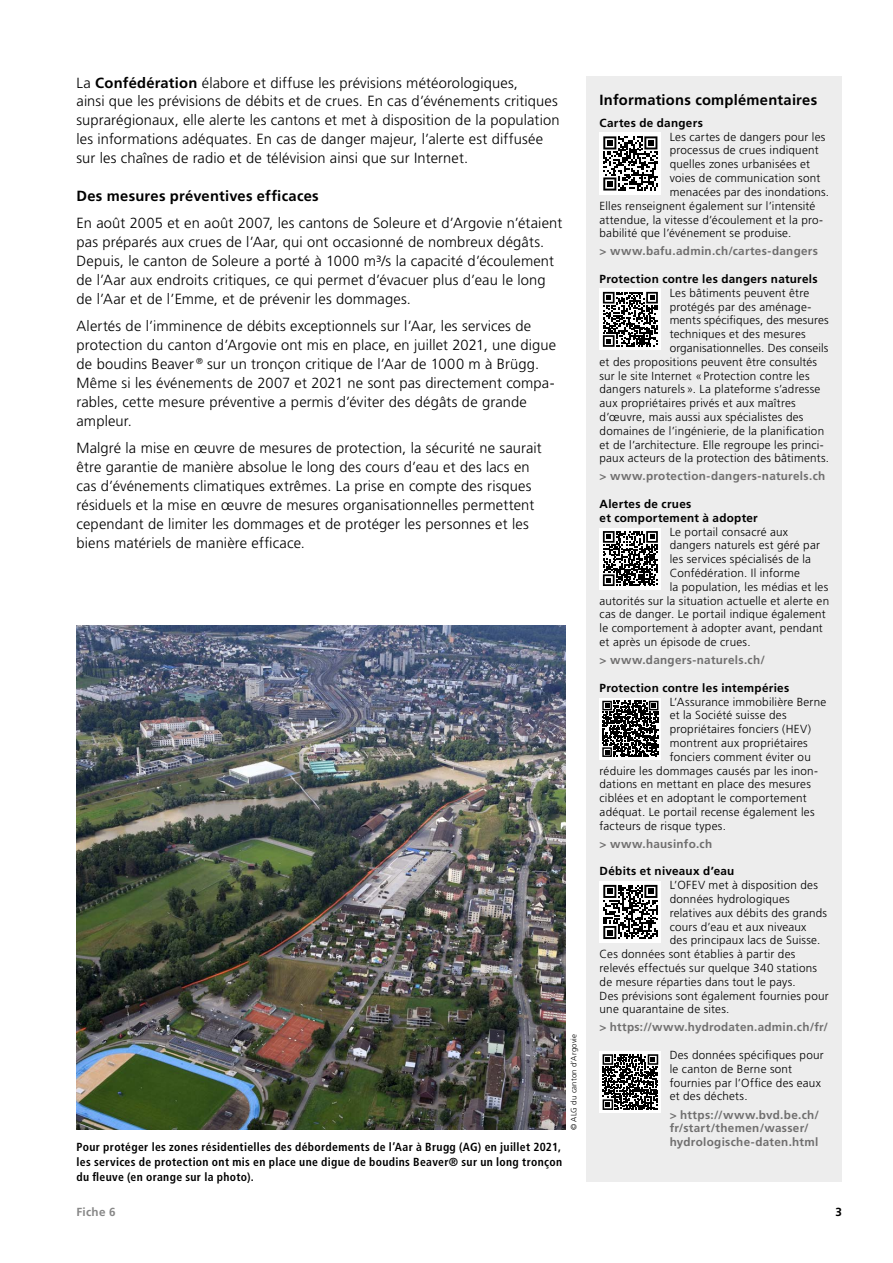
<style>
.page{position:relative;width:893px;height:1263px;background:#fff}
.page>*{position:absolute;margin:0;border:0;box-sizing:border-box;transform-origin:0 0}
.f_FB_text{font:300 14.7px/18.9px "Frutiger LT Std";letter-spacing:.01em;color:#000}
.f_FB_titel_text{font:700 14.7px "Frutiger LT Std";letter-spacing:.015em;color:#000}
.f_FB_text-2{font:300 11.7px/13.8px "Frutiger LT Std";letter-spacing:.02em;color:#000}
.f_FB_text-3{font:700 11.7px/13.8px "Frutiger LT Std";letter-spacing:.025em;color:#706f6f}
.f_FB_bildlegende{font:700 condensed 11.7px/15px "Frutiger LT Std";letter-spacing:.03em;color:#000;text-align:justify}
.f_FB_titel_text-2{font:700 11.7px/13.8px "Frutiger LT Std";letter-spacing:.025em;color:#000}
.f_FB_titel_text-3{font:700 11.7px "Frutiger LT Std";letter-spacing:.025em;color:#878787}
.f_FB_text-4{font:300 7.8px "Frutiger LT Std";letter-spacing:.025em;color:#000}
.s1{font-weight:700}
</style>
<div class="page">
<img style="left:77px;top:625px;width:489px;height:505px">
<div style="left:587px;top:77px;width:255px;height:1105px;background:#ededed"></div>
<div style="left:600px;top:133px;width:61px;height:61px;background:#fff"></div>
<svg style="left:603px;top:136px;width:54px;height:55px"></svg>
<div style="left:600px;top:289px;width:61px;height:61px;background:#fff"></div>
<svg style="left:603px;top:292px;width:55px;height:55px"></svg>
<div style="left:600px;top:528px;width:61px;height:61px;background:#fff"></div>
<svg style="left:603px;top:531px;width:55px;height:55px"></svg>
<svg style="left:600px;top:698px;width:61px;height:62px"></svg>
<svg style="left:602px;top:701px;width:56px;height:56px;background:#4b4b4b"></svg>
<div style="left:600px;top:881px;width:61px;height:62px;background:#fff"></div>
<svg style="left:603px;top:885px;width:54px;height:54px"></svg>
<div style="left:600px;top:1051px;width:61px;height:62px;background:#fff"></div>
<svg style="left:603px;top:1054px;width:55px;height:56px"></svg>
<p class="f_FB_text" style="left:77px;top:73px;width:485px">La <span class="s1">Confédération</span> élabore et diffuse les prévisions météorologiques,<br>ainsi que les prévisions de débits et de crues. En cas d’événements critiques suprarégionaux, elle alerte les cantons et met à disposition de la population les informations adéquates. En cas de danger majeur, l’alerte est diffusée sur les chaînes de radio et de télévision ainsi que sur Internet.</p>
<p class="f_FB_titel_text" style="left:77px;top:187px;width:244px">Des mesures préventives efficaces</p>
<p class="f_FB_text" style="left:77px;top:214px;width:487px">En août 2005 et en août 2007, les cantons de Soleure et d’Argovie n’étaient pas préparés aux crues de l’Aar, qui ont occasionné de nombreux dégâts.<br>Depuis, le canton de Soleure a porté à 1000 m3/s la capacité d’écoulement de l’Aar aux endroits critiques, ce qui permet d’évacuer plus d’eau le long de l’Aar et de l’Emme, et de prévenir les dommages.</p>
<p class="f_FB_text" style="left:77px;top:317px;width:481px">Alertés de l’imminence de débits exceptionnels sur l’Aar, les services de protection du canton d’Argovie ont mis en place, en juillet 2021, une digue de boudins Beaver <sup>®</sup> sur un tronçon critique de l’Aar de 1000 m à Brügg.<br>Même si les événements de 2007 et 2021 ne sont pas directement compa&shy;rables, cette mesure préventive a permis d’éviter des dégâts de grande ampleur.</p>
<p class="f_FB_text" style="left:77px;top:439px;width:467px">Malgré la mise en œuvre de mesures de protection, la sécurité ne saurait être garantie de manière absolue le long des cours d’eau et des lacs en cas d’événements climatiques extrêmes. La prise en compte des risques résiduels et la mise en œuvre de mesures organisationnelles permettent cependant de limiter les dommages et de protéger les personnes et les biens matériels de manière efficace.</p>
<p class="f_FB_bildlegende" style="left:77px;top:1139px;width:487px">Pour protéger les zones résidentielles des débordements de l’Aar à Brugg (AG) en juillet 2021, les services de protection ont mis en place une digue de boudins Beaver® sur un long tronçon du fleuve (en orange sur la photo).</p>
<p class="f_FB_text-4" style="left:569px;top:1130px;width:98px;rotate:-90deg">© ALG du canton d’Argovie</p>
<p class="f_FB_titel_text" style="left:600px;top:91px;width:219px">Informations complémentaires</p>
<p class="f_FB_titel_text-2" style="left:600px;top:116px;width:105px">Cartes de dangers</p>
<p class="f_FB_text-2" style="left:670px;top:130px;width:157px">Les cartes de dangers pour les</p>
<p class="f_FB_text-2" style="left:670px;top:144px;width:150px">processus de crues indiquent</p>
<p class="f_FB_text-2" style="left:670px;top:158px;width:142px">quelles zones urbanisées et</p>
<p class="f_FB_text-2" style="left:670px;top:171px;width:152px">voies de communication sont</p>
<p class="f_FB_text-2" style="left:670px;top:185px;width:161px">menacées par des inondations.</p>
<p class="f_FB_text-2" style="left:600px;top:199px;width:217px">Elles renseignent également sur l’intensité</p>
<p class="f_FB_text-2" style="left:600px;top:213px;width:225px">attendue, la vitesse d’écoulement et la pro-</p>
<p class="f_FB_text-2" style="left:600px;top:227px;width:193px">babilité que l’événement se produise.</p>
<p class="f_FB_text-3" style="left:600px;top:244px;width:220px">&gt; www.bafu.admin.ch/cartes-dangers</p>
<p class="f_FB_titel_text-2" style="left:600px;top:272px;width:220px">Protection contre les dangers naturels</p>
<p class="f_FB_text-2" style="left:670px;top:286px;width:141px">Les bâtiments peuvent être</p>
<p class="f_FB_text-2" style="left:670px;top:300px;width:143px">protégés par des aménage-</p>
<p class="f_FB_text-2" style="left:670px;top:314px;width:160px">ments spécifiques, des mesures</p>
<p class="f_FB_text-2" style="left:670px;top:327px;width:137px">techniques et des mesures</p>
<p class="f_FB_text-2" style="left:670px;top:341px;width:160px">organisationnelles. Des conseils</p>
<p class="f_FB_text-2" style="left:600px;top:355px;width:219px">et des propositions peuvent être consultés</p>
<p class="f_FB_text-2" style="left:600px;top:369px;width:212px">sur le site Internet « Protection contre les</p>
<p class="f_FB_text-2" style="left:600px;top:383px;width:222px">dangers naturels ». La plateforme s’adresse</p>
<p class="f_FB_text-2" style="left:600px;top:396px;width:198px">aux propriétaires privés et aux maîtres</p>
<p class="f_FB_text-2" style="left:600px;top:410px;width:205px">d’œuvre, mais aussi aux spécialistes des</p>
<p class="f_FB_text-2" style="left:600px;top:424px;width:226px">domaines de l’ingénierie, de la planification</p>
<p class="f_FB_text-2" style="left:600px;top:438px;width:226px">et de l’architecture. Elle regroupe les princi-</p>
<p class="f_FB_text-2" style="left:600px;top:452px;width:231px">paux acteurs de la protection des bâtiments.</p>
<p class="f_FB_text-3" style="left:600px;top:469px;width:227px">&gt; www.protection-dangers-naturels.ch</p>
<p class="f_FB_titel_text-2" style="left:600px;top:497px;width:160px">Alertes de crues<br>et comportement à adopter</p>
<p class="f_FB_text-2" style="left:670px;top:525px;width:120px">Le portail consacré aux</p>
<p class="f_FB_text-2" style="left:670px;top:539px;width:152px">dangers naturels est géré par</p>
<p class="f_FB_text-2" style="left:670px;top:552px;width:143px">les services spécialisés de la</p>
<p class="f_FB_text-2" style="left:670px;top:566px;width:132px">Confédération. Il informe</p>
<p class="f_FB_text-2" style="left:670px;top:580px;width:160px">la population, les médias et les</p>
<p class="f_FB_text-2" style="left:600px;top:594px;width:231px">autorités sur la situation actuelle et alerte en</p>
<p class="f_FB_text-2" style="left:600px;top:608px;width:228px">cas de danger. Le portail indique également</p>
<p class="f_FB_text-2" style="left:600px;top:621px;width:225px">le comportement à adopter avant, pendant</p>
<p class="f_FB_text-2" style="left:600px;top:635px;width:153px">et après un épisode de crues.</p>
<p class="f_FB_text-3" style="left:600px;top:653px;width:167px">&gt; www.dangers-naturels.ch/</p>
<p class="f_FB_titel_text-2" style="left:600px;top:681px;width:191px">Protection contre les intempéries</p>
<p class="f_FB_text-2" style="left:670px;top:695px;width:158px">L’Assurance immobilière Berne</p>
<p class="f_FB_text-2" style="left:670px;top:708px;width:118px">et la Société suisse des</p>
<p class="f_FB_text-2" style="left:670px;top:722px;width:143px">propriétaires fonciers (HEV)</p>
<p class="f_FB_text-2" style="left:670px;top:736px;width:140px">montrent aux propriétaires</p>
<p class="f_FB_text-2" style="left:670px;top:750px;width:143px">fonciers comment éviter ou</p>
<p class="f_FB_text-2" style="left:600px;top:764px;width:220px">réduire les dommages causés par les inon-</p>
<p class="f_FB_text-2" style="left:600px;top:777px;width:213px">dations en mettant en place des mesures</p>
<p class="f_FB_text-2" style="left:600px;top:791px;width:209px">ciblées et en adoptant le comportement</p>
<p class="f_FB_text-2" style="left:600px;top:805px;width:216px">adéquat. Le portail recense également les</p>
<p class="f_FB_text-2" style="left:600px;top:819px;width:128px">facteurs de risque types.</p>
<p class="f_FB_text-3" style="left:600px;top:837px;width:114px">&gt; www.hausinfo.ch</p>
<p class="f_FB_titel_text-2" style="left:600px;top:864px;width:136px">Débits et niveaux d’eau</p>
<p class="f_FB_text-2" style="left:670px;top:878px;width:150px">L’OFEV met à disposition des</p>
<p class="f_FB_text-2" style="left:670px;top:892px;width:121px">données hydrologiques</p>
<p class="f_FB_text-2" style="left:670px;top:906px;width:159px">relatives aux débits des grands</p>
<p class="f_FB_text-2" style="left:670px;top:920px;width:138px">cours d’eau et aux niveaux</p>
<p class="f_FB_text-2" style="left:670px;top:934px;width:152px">des principaux lacs de Suisse.</p>
<p class="f_FB_text-2" style="left:600px;top:947px;width:197px">Ces données sont établies à partir des</p>
<p class="f_FB_text-2" style="left:600px;top:961px;width:219px">relevés effectués sur quelque 340 stations</p>
<p class="f_FB_text-2" style="left:600px;top:975px;width:198px">de mesure réparties dans tout le pays.</p>
<p class="f_FB_text-2" style="left:600px;top:989px;width:231px">Des prévisions sont également fournies pour</p>
<p class="f_FB_text-2" style="left:600px;top:1003px;width:131px">une quarantaine de sites.</p>
<p class="f_FB_text-3" style="left:600px;top:1020px;width:230px">&gt; https://www.hydrodaten.admin.ch/fr/</p>
<p class="f_FB_text-2" style="left:670px;top:1048px;width:155px">Des données spécifiques pour le canton de Berne sont fournies par l’Office des eaux et des déchets.</p>
<p class="f_FB_text-3" style="left:670px;top:1107px;width:151px">&gt; https://www.bvd.be.ch/ fr/start/themen/wasser/ hydrologische-daten.html</p>
<p class="f_FB_titel_text-3" style="left:77px;top:1205px;width:41px">Fiche 6</p>
<p class="f_FB_titel_text-2" style="left:835px;top:1205px;width:8px">3</p>
</div>
